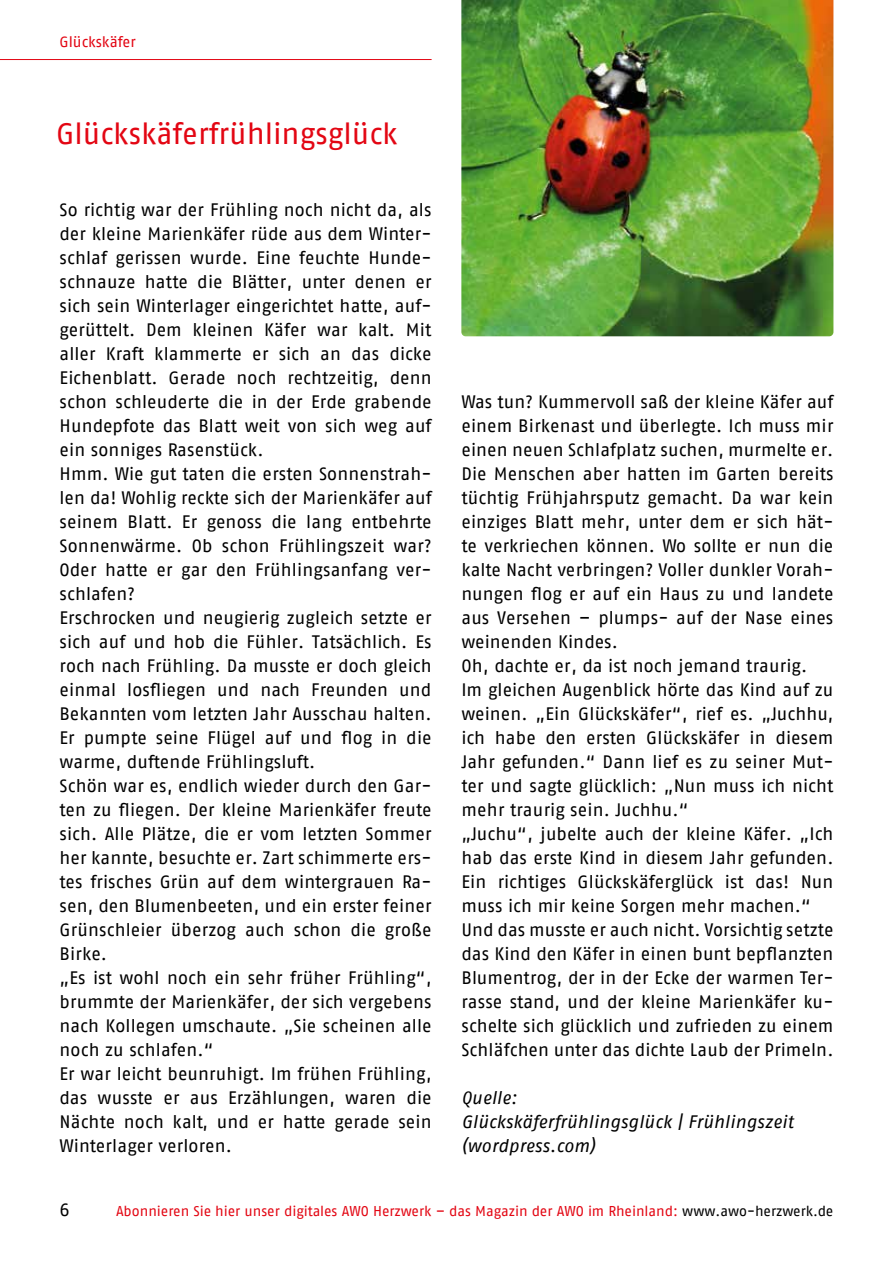
<style>
.page{position:relative;width:893px;height:1263px;background:#fff}
.page>*{position:absolute;margin:0;border:0;box-sizing:border-box;transform-origin:0 0}
.t1{font:30px "AWO Fago Office";color:#e30613}
.t2{font:18px/24px "AWO Fago Office";letter-spacing:.01em;color:#000}
.t3{font:italic 18px/24px "AWO Fago Office";letter-spacing:.01em;color:#000}
.t4{font:15px "AWO Fago Office";color:#e30613}
.t5{font:14.25px "AWO Fago Office";color:#e30613}
.s1{color:#000}
</style>
<div class="page">
<hr style="left:0;top:59px;width:432px;height:1px;background:#e30613">
<img style="left:461px;top:0;width:372px;height:336px">
<p class="t4" style="left:60px;top:33px;width:78px">Glückskäfer</p>
<h1 class="t1" style="left:56px;top:117px;width:343px">Glückskäferfrühlingsglück</h1>
<p class="t2" style="left:60px;top:198px;width:374px">So richtig war der Frühling noch nicht da, als der kleine Marienkäfer rüde aus dem Winter&shy;schlaf gerissen wurde. Eine feuchte Hunde&shy;schnauze hatte die Blätter, unter denen er sich sein Winterlager eingerichtet hatte, auf&shy;gerüttelt. Dem kleinen Käfer war kalt. Mit aller Kraft klammerte er sich an das dicke Eichenblatt. Gerade noch rechtzeitig, denn schon schleuderte die in der Erde grabende Hundepfote das Blatt weit von sich weg auf ein sonniges Rasenstück.<br>Hmm. Wie gut taten die ersten Sonnenstrah&shy;len da! Wohlig reckte sich der Marienkäfer auf seinem Blatt. Er genoss die lang entbehrte Sonnenwärme. Ob schon Frühlingszeit war?<br>Oder hatte er gar den Frühlingsanfang ver&shy;schlafen?<br>Erschrocken und neugierig zugleich setzte er sich auf und hob die Fühler. Tatsächlich. Es roch nach Frühling. Da musste er doch gleich einmal losfliegen und nach Freunden und Bekannten vom letzten Jahr Ausschau halten.<br>Er pumpte seine Flügel auf und flog in die warme, duftende Frühlingsluft.<br>Schön war es, endlich wieder durch den Gar&shy;ten zu fliegen. Der kleine Marienkäfer freute sich. Alle Plätze, die er vom letzten Sommer her kannte, besuchte er. Zart schimmerte ers&shy;tes frisches Grün auf dem wintergrauen Ra&shy;sen, den Blumenbeeten, und ein erster feiner Grünschleier überzog auch schon die große Birke.<br>„Es ist wohl noch ein sehr früher Frühling“, brummte der Marienkäfer, der sich vergebens nach Kollegen umschaute. „Sie scheinen alle noch zu schlafen.“<br>Er war leicht beunruhigt. Im frühen Frühling, das wusste er aus Erzählungen, waren die Nächte noch kalt, und er hatte gerade sein Winterlager verloren.</p>
<p class="t2" style="left:461px;top:390px;width:374px">Was tun? Kummervoll saß der kleine Käfer auf einem Birkenast und überlegte. Ich muss mir einen neuen Schlafplatz suchen, murmelte er.<br>Die Menschen aber hatten im Garten bereits tüchtig Frühjahrsputz gemacht. Da war kein einziges Blatt mehr, unter dem er sich hät&shy;te verkriechen können. Wo sollte er nun die kalte Nacht verbringen? Voller dunkler Vorah&shy;nungen flog er auf ein Haus zu und landete aus Versehen – plumps- auf der Nase eines weinenden Kindes.<br>Oh, dachte er, da ist noch jemand traurig.<br>Im gleichen Augenblick hörte das Kind auf zu weinen. „Ein Glückskäfer“, rief es. „Juchhu, ich habe den ersten Glückskäfer in diesem Jahr gefunden.“ Dann lief es zu seiner Mut&shy;ter und sagte glücklich: „Nun muss ich nicht mehr traurig sein. Juchhu.“<br>„Juchu“, jubelte auch der kleine Käfer. „Ich hab das erste Kind in diesem Jahr gefunden.<br>Ein richtiges Glückskäferglück ist das! Nun muss ich mir keine Sorgen mehr machen.“ Und das musste er auch nicht. Vorsichtig setzte das Kind den Käfer in einen bunt bepflanzten Blumentrog, der in der Ecke der warmen Ter&shy;rasse stand, und der kleine Marienkäfer ku&shy;schelte sich glücklich und zufrieden zu einem Schläfchen unter das dichte Laub der Primeln.</p>
<p class="t3" style="left:461px;top:1086px;width:334px">Quelle:<br>Glückskäferfrühlingsglück | Frühlingszeit (wordpress.com)</p>
<p class="t2" style="left:60px;top:1197px;width:12px">6</p>
<p class="t5" style="left:116px;top:1202px;width:719px">Abonnieren Sie hier unser digitales AWO Herzwerk – das Magazin der AWO im Rheinland: <span class="s1">www.awo-herzwerk.de</span></p>
</div>
